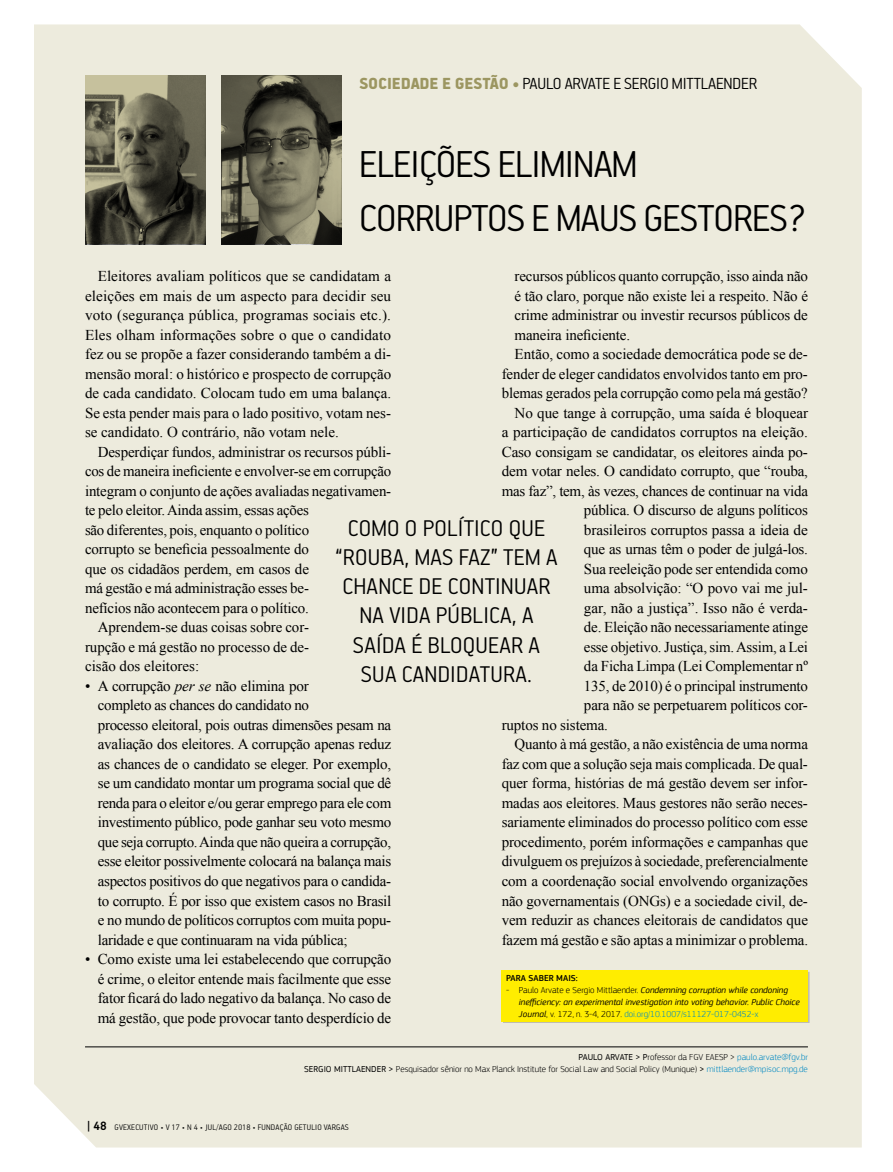
<style>
.page{position:relative;width:893px;height:1172px;background:#fff}
.page>*{position:absolute;margin:0;border:0;box-sizing:border-box;transform-origin:0 0}
.t1{font:300 42px/54px "PF Handbook Pro";letter-spacing:-.02em;color:#000}
.t2{font:300 25.5px/29.1px "PF Handbook Pro";letter-spacing:.01em;color:#000;text-align:center}
.t3{font:300 18px "PF Handbook Pro";letter-spacing:-.01em;color:#000}
.t4{font:15px/19.5px "Times New Roman";letter-spacing:-.01em;color:#000;text-align:justify}
.t5{font:italic 9px/12px "PF Square Sans Pro";color:#000}
.t6{font:300 9px/12px "PF Square Sans Pro";color:#000;text-align:right}
.t7{font:300 9px "PF Handbook Pro";letter-spacing:.02em;color:#000}
.t8{font:500 9px "PF Square Sans Pro";color:#000}
.s1{font-weight:900;color:#9c9661}
.s2{font-style:italic}
.s3{font-weight:300;font-style:normal}
.s4{font-weight:300;font-style:normal;color:#0088c2}
.s5{font-weight:400}
.s6{color:#0088c2}
.s7{font-weight:700;font-size:13.5px}
</style>
<div class="page">
<div style="left:34px;top:24px;width:828px;height:1123px;background:#edebdd"></div>
<div style="left:503px;top:971px;width:306px;height:52px;background:#ffed00"></div>
<div style="left:502px;top:970px;width:306px;height:51px;background:#ffed00"></div>
<hr style="left:85px;top:1046px;width:723px;height:1px;background:#000">
<svg style="left:221px;top:75px;width:120px;height:169px;background:#5f5c4b"></svg>
<svg style="left:85px;top:75px;width:120px;height:169px;background:#5e5c4a"></svg>
<p class="t3" style="left:359px;top:73px;width:400px"><span class="s1">SOCIEDADE E GESTÃO •</span> PAULO ARVATE E SERGIO MITTLAENDER</p>
<h1 class="t1" style="left:359px;top:135px;width:449px">ELEIÇÕES ELIMINAM<br>CORRUPTOS E MAUS GESTORES?</h1>
<p class="t4" style="left:85px;top:266px;width:308px;text-indent:13px">Eleitores avaliam políticos que se candidatam a eleições em mais de um aspecto para decidir seu voto (segurança pública, programas sociais etc.).<br>Eles olham informações sobre o que o candidato fez ou se propõe a fazer considerando também a di&shy;mensão moral: o histórico e prospecto de corrupção de cada candidato. Colocam tudo em uma balança.<br>Se esta pender mais para o lado positivo, votam nes&shy;se candidato. O contrário, não votam nele.</p>
<p class="t4" style="left:98px;top:442px;width:295px">Desperdiçar fundos, administrar os recursos públi-</p>
<p class="t4" style="left:85px;top:461px;width:308px">cos de maneira ineficiente e envolver-se em corrupção</p>
<p class="t4" style="left:85px;top:481px;width:308px">integram o conjunto de ações avaliadas negativamen-</p>
<p class="t4" style="left:85px;top:500px;width:225px">te pelo eleitor. Ainda assim, essas ações</p>
<p class="t4" style="left:85px;top:520px;width:226px">são diferentes, pois, enquanto o político</p>
<p class="t4" style="left:85px;top:539px;width:225px">corrupto se beneficia pessoalmente do</p>
<p class="t4" style="left:85px;top:559px;width:225px">que os cidadãos perdem, em casos de</p>
<p class="t4" style="left:85px;top:578px;width:225px">má gestão e má administração esses be-</p>
<p class="t4" style="left:85px;top:598px;width:225px">nefícios não acontecem para o político.</p>
<p class="t4" style="left:98px;top:617px;width:213px">Aprendem-se duas coisas sobre cor-</p>
<p class="t4" style="left:85px;top:637px;width:225px">rupção e má gestão no processo de de-</p>
<p class="t4" style="left:85px;top:656px;width:116px">cisão dos eleitores:</p>
<p class="t4" style="left:98px;top:676px;width:295px;text-align:left;text-indent:-13px">• A corrupção <span class="s2">per se</span> não elimina por<br>completo as chances do candidato no<br>processo eleitoral, pois outras dimensões pesam na avaliação dos eleitores. A corrupção apenas reduz as chances de o candidato se eleger. Por exemplo, se um candidato montar um programa social que dê renda para o eleitor e/ou gerar emprego para ele com investimento público, pode ganhar seu voto mesmo que seja corrupto. Ainda que não queira a corrupção, esse eleitor possivelmente colocará na balança mais aspectos positivos do que negativos para o candida&shy;to corrupto. É por isso que existem casos no Brasil e no mundo de políticos corruptos com muita popu&shy;laridade e que continuaram na vida pública;</p>
<p class="t4" style="left:98px;top:949px;width:295px;text-indent:-13px">• Como existe uma lei estabelecendo que corrupção é crime, o eleitor entende mais facilmente que esse fator ficará do lado negativo da balança. No caso de má gestão, que pode provocar tanto desperdício de</p>
<p class="t4" style="left:514px;top:266px;width:295px">recursos públicos quanto corrupção, isso ainda não</p>
<p class="t4" style="left:514px;top:286px;width:295px">é tão claro, porque não existe lei a respeito. Não é</p>
<p class="t4" style="left:514px;top:305px;width:295px">crime administrar ou investir recursos públicos de</p>
<p class="t4" style="left:514px;top:325px;width:117px">maneira ineficiente.</p>
<p class="t4" style="left:514px;top:344px;width:295px">Então, como a sociedade democrática pode se de-</p>
<p class="t4" style="left:502px;top:364px;width:308px">fender de eleger candidatos envolvidos tanto em pro-</p>
<p class="t4" style="left:502px;top:383px;width:307px">blemas gerados pela corrupção como pela má gestão?</p>
<p class="t4" style="left:514px;top:403px;width:295px">No que tange à corrupção, uma saída é bloquear</p>
<p class="t4" style="left:502px;top:422px;width:308px">a participação de candidatos corruptos na eleição.</p>
<p class="t4" style="left:502px;top:442px;width:308px">Caso consigam se candidatar, os eleitores ainda po-</p>
<p class="t4" style="left:502px;top:461px;width:308px">dem votar neles. O candidato corrupto, que “rouba,</p>
<p class="t4" style="left:502px;top:481px;width:308px">mas faz”, tem, às vezes, chances de continuar na vida</p>
<p class="t4" style="left:584px;top:500px;width:225px">pública. O discurso de alguns políticos</p>
<p class="t4" style="left:584px;top:520px;width:225px">brasileiros corruptos passa a ideia de</p>
<p class="t4" style="left:584px;top:539px;width:225px">que as urnas têm o poder de julgá-los.</p>
<p class="t4" style="left:584px;top:559px;width:225px">Sua reeleição pode ser entendida como</p>
<p class="t4" style="left:584px;top:578px;width:225px">uma absolvição: “O povo vai me jul-</p>
<p class="t4" style="left:584px;top:598px;width:225px">gar, não a justiça”. Isso não é verda-</p>
<p class="t4" style="left:584px;top:617px;width:226px">de. Eleição não necessariamente atinge</p>
<p class="t4" style="left:584px;top:637px;width:225px">esse objetivo. Justiça, sim. Assim, a Lei</p>
<p class="t4" style="left:584px;top:656px;width:225px">da Ficha Limpa (Lei Complementar nº</p>
<p class="t4" style="left:584px;top:676px;width:226px">135, de 2010) é o principal instrumento</p>
<p class="t4" style="left:584px;top:695px;width:225px">para não se perpetuarem políticos cor-</p>
<p class="t4" style="left:502px;top:715px;width:108px">ruptos no sistema.</p>
<p class="t4" style="left:514px;top:734px;width:295px">Quanto à má gestão, a não existência de uma norma</p>
<p class="t4" style="left:502px;top:754px;width:308px">faz com que a solução seja mais complicada. De qual-</p>
<p class="t4" style="left:502px;top:773px;width:308px">quer forma, histórias de má gestão devem ser infor-</p>
<p class="t4" style="left:502px;top:793px;width:308px">madas aos eleitores. Maus gestores não serão neces-</p>
<p class="t4" style="left:502px;top:812px;width:308px">sariamente eliminados do processo político com esse</p>
<p class="t4" style="left:502px;top:832px;width:308px">procedimento, porém informações e campanhas que</p>
<p class="t4" style="left:502px;top:851px;width:308px">divulguem os prejuízos à sociedade, preferencialmente</p>
<p class="t4" style="left:502px;top:871px;width:308px">com a coordenação social envolvendo organizações</p>
<p class="t4" style="left:502px;top:890px;width:308px">não governamentais (ONGs) e a sociedade civil, de-</p>
<p class="t4" style="left:502px;top:910px;width:308px">vem reduzir as chances eleitorais de candidatos que</p>
<p class="t4" style="left:502px;top:929px;width:308px">fazem má gestão e são aptas a minimizar o problema.</p>
<p class="t8" style="left:506px;top:972px;width:73px">PARA SABER MAIS:</p>
<p class="t5" style="left:519px;top:984px;width:283px;text-indent:-13px"><span class="s3">- Paulo Arvate e Sergio Mittlaender.</span> Condemning corruption while condoning inefficiency: an experimental investigation into voting behavior. Public Choice<br>Journal<span class="s3">, v. 172, n. 3-4, 2017.</span> <span class="s4">doi.org/10.1007/s11127-017-0452-x</span></p>
<h2 class="t2" style="left:335px;top:512px;width:224px">COMO O POLÍTICO QUE “ROUBA, MAS FAZ” TEM A<br>CHANCE DE CONTINUAR<br>NA VIDA PÚBLICA, A<br>SAÍDA É BLOQUEAR A<br>SUA CANDIDATURA.</h2>
<p class="t6" style="left:304px;top:1050px;width:505px"><span class="s5">PAULO ARVATE &gt; P</span>rofessor da FGV EAESP &gt; <span class="s6">paulo.arvate@fgv.br<br></span><span class="s5">SERGIO MITTLAENDER &gt;</span> Pesquisador sênior no Max Planck Institute for Social Law and Social Policy (Munique) <span class="s5">&gt;</span> <span class="s6">mittlaender@mpisoc.mpg.de</span></p>
<p class="t7" style="left:87px;top:1121px;width:263px"><span class="s7">| 48</span> GVEXECUTIVO • V 17 • N 4 • JUL/AGO 2018 • FUNDAÇÃO GETULIO VARGAS</p>
</div>
